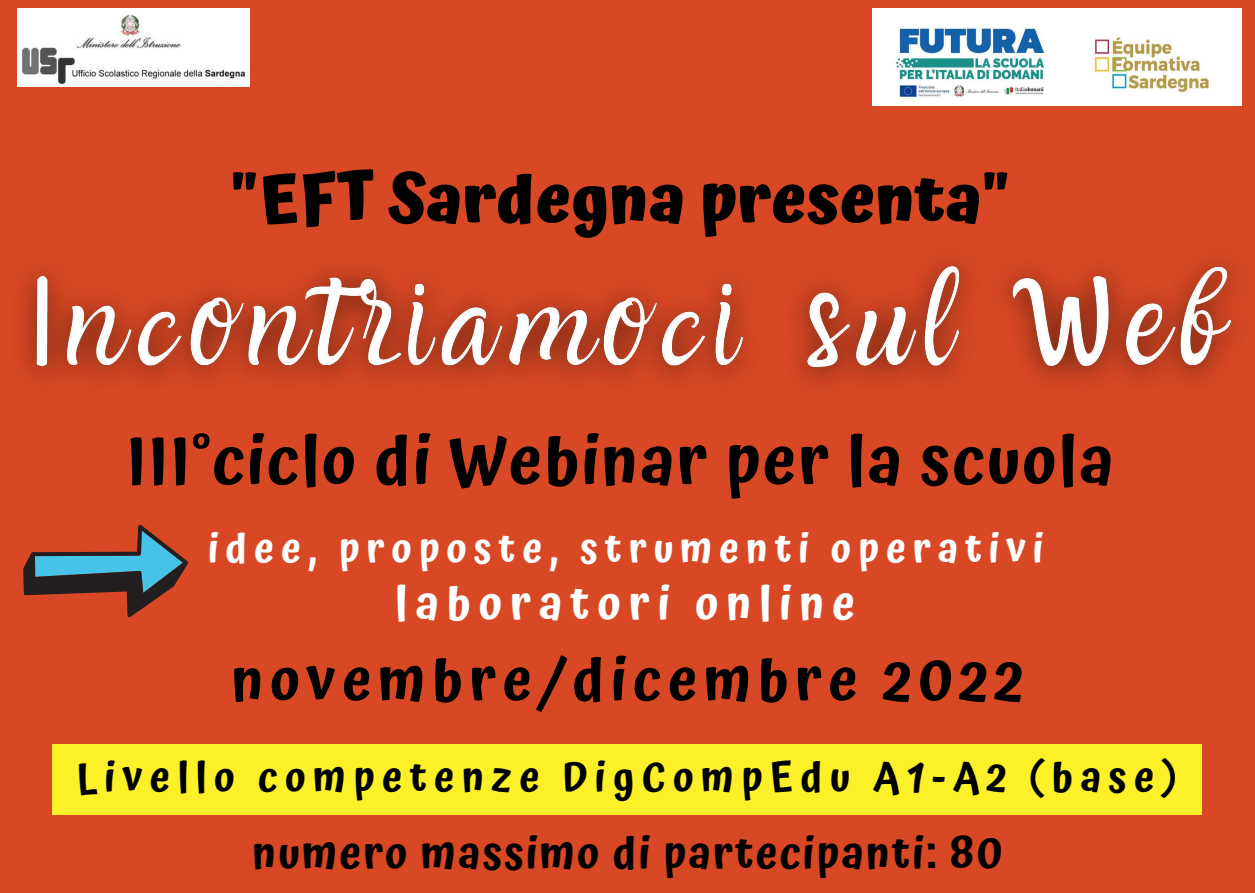
<style>
.page{position:relative;width:1255px;height:893px;background:#fff}
.page>*{position:absolute;margin:0;border:0;box-sizing:border-box;transform-origin:0 0}
.t1{font:600 67.2px "Atma";letter-spacing:.035em;color:#000}
.t2{font:700 65.78px "Atma";color:#000}
.t3{font:600 58.95px "Atma";letter-spacing:.11em;color:#000}
.t4{font:600 46.05px "Atma";letter-spacing:.17em;color:#fff}
.t5{font:600 43.72px "Atma";letter-spacing:.05em;color:#000}
.t6{font:600 40.72px "Atma";letter-spacing:.18em;color:#000}
.t7{font:600 40.05px "Atma";letter-spacing:.17em;color:#fff}
</style>
<div class="page">
<div style="left:0;top:0;width:1254px;height:892px;background:#d84824"></div>
<img style="left:18px;top:9px;width:232px;height:77px">
<div style="left:53px;top:743px;width:1148px;height:71px;background:#fcf129"></div>
<svg style="left:23px;top:524px;width:165px;height:93px"></svg>
<img style="left:872px;top:9px;width:369px;height:96px">
<img style="left:20px;top:259px;width:1216px;height:126px">
<h2 class="t2" style="left:230px;top:160px;width:781px">"EFT Sardegna presenta"</h2>
<h1 class="t1" style="left:127px;top:421px;width:988px">III°ciclo di Webinar per la scuola</h1>
<p class="t7" style="left:208px;top:525px;width:836px">idee, proposte, strumenti operativi</p>
<p class="t4" style="left:395px;top:576px;width:461px">laboratori online</p>
<h3 class="t3" style="left:231px;top:645px;width:793px">novembre/dicembre 2022</h3>
<p class="t6" style="left:76px;top:753px;width:1103px">Livello competenze DigCompEdu A1-A2 (base)</p>
<p class="t5" style="left:252px;top:828px;width:751px">numero massimo di partecipanti: 80</p>
</div>
